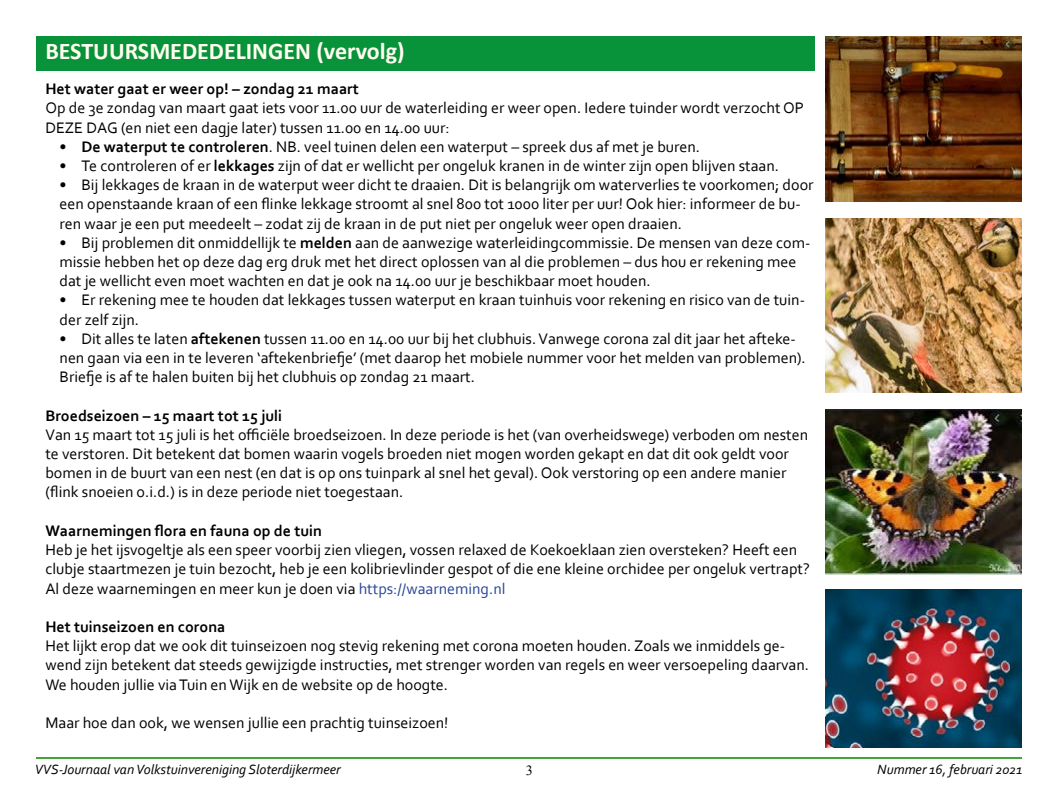
<style>
.page{position:relative;width:1058px;height:794px;background:#fff}
.page>*{position:absolute;margin:0;border:0;box-sizing:border-box;transform-origin:0 0}
.t1{font:700 24px "Calibri";color:#fffdf0}
.t2{font:16px/19.2px "Corbel";color:#000}
.t3{font:700 16px "Corbel";color:#000}
.t4{font:italic 14px "Corbel";color:#000}
.t5{font:14px "Times New Roman";color:#000}
.s1{font-weight:700}
.s2{color:#2a4899}
</style>
<div class="page">
<div style="left:36px;top:36px;width:778px;height:35px;background:#089239"></div>
<hr style="left:36px;top:757px;width:985px;height:2px;background:#3fa535">
<img style="left:825px;top:409px;width:196px;height:165px">
<img style="left:825px;top:36px;width:196px;height:165px">
<img style="left:825px;top:218px;width:196px;height:174px">
<img style="left:825px;top:590px;width:196px;height:157px">
<h1 class="t1" style="left:45px;top:36px;width:361px">BESTUURSMEDEDELINGEN (vervolg)</h1>
<p class="t3" style="left:45px;top:79px;width:315px">Het water gaat er weer op! – zondag 21 maart</p>
<p class="t2" style="left:45px;top:98px;width:760px">Op de 3e zondag van maart gaat iets voor 11.00 uur de waterleiding er weer open. Iedere tuinder wordt verzocht OP<br>DEZE DAG (en niet een dagje later) tussen 11.00 en 14.00 uur:</p>
<p class="t2" style="left:60px;top:136px;width:642px">• <span class="s1">De waterput te controleren</span>. NB. veel tuinen delen een waterput – spreek dus af met je buren.</p>
<p class="t2" style="left:60px;top:156px;width:721px">• Te controleren of er <span class="s1">lekkages</span> zijn of dat er wellicht per ongeluk kranen in de winter zijn open blijven staan.</p>
<p class="t2" style="left:60px;top:175px;width:755px">• Bij lekkages de kraan in de waterput weer dicht te draaien. Dit is belangrijk om waterverlies te voorkomen; door een openstaande kraan of een flinke lekkage stroomt al snel 800 tot 1000 liter per uur! Ook hier: informeer de bu&shy;ren waar je een put meedeelt – zodat zij de kraan in de put niet per ongeluk weer open draaien.</p>
<p class="t2" style="left:60px;top:232px;width:752px">• Bij problemen dit onmiddellijk te <span class="s1">melden</span> aan de aanwezige waterleidingcommissie. De mensen van deze com&shy;missie hebben het op deze dag erg druk met het direct oplossen van al die problemen – dus hou er rekening mee dat je wellicht even moet wachten en dat je ook na 14.00 uur je beschikbaar moet houden.</p>
<p class="t2" style="left:60px;top:290px;width:747px">• Er rekening mee te houden dat lekkages tussen waterput en kraan tuinhuis voor rekening en risico van de tuin&shy;der zelf zijn.</p>
<p class="t2" style="left:60px;top:328px;width:747px">• Dit alles te laten <span class="s1">aftekenen</span> tussen 11.00 en 14.00 uur bij het clubhuis. Vanwege corona zal dit jaar het afteke&shy;nen gaan via een in te leveren ‘aftekenbriefje’ (met daarop het mobiele nummer voor het melden van problemen).<br>Briefje is af te halen buiten bij het clubhuis op zondag 21 maart.</p>
<p class="t3" style="left:45px;top:405px;width:238px">Broedseizoen – 15 maart tot 15 juli</p>
<p class="t2" style="left:45px;top:424px;width:764px">Van 15 maart tot 15 juli is het officiële broedseizoen. In deze periode is het (van overheidswege) verboden om nesten te verstoren. Dit betekent dat bomen waarin vogels broeden niet mogen worden gekapt en dat dit ook geldt voor bomen in de buurt van een nest (en dat is op ons tuinpark al snel het geval). Ook verstoring op een andere manier (flink snoeien o.i.d.) is in deze periode niet toegestaan.</p>
<p class="t3" style="left:45px;top:520px;width:278px">Waarnemingen flora en fauna op de tuin</p>
<p class="t2" style="left:45px;top:540px;width:766px">Heb je het ijsvogeltje als een speer voorbij zien vliegen, vossen relaxed de Koekoeklaan zien oversteken? Heeft een clubje staartmezen je tuin bezocht, heb je een kolibrievlinder gespot of die ene kleine orchidee per ongeluk vertrapt?<br>Al deze waarnemingen en meer kun je doen via <span class="s2">https://waarneming.nl</span></p>
<p class="t3" style="left:45px;top:616px;width:181px">Het tuinseizoen en corona</p>
<p class="t2" style="left:45px;top:636px;width:765px">Het lijkt erop dat we ook dit tuinseizoen nog stevig rekening met corona moeten houden. Zoals we inmiddels ge&shy;wend zijn betekent dat steeds gewijzigde instructies, met strenger worden van regels en weer versoepeling daarvan.<br>We houden jullie via Tuin en Wijk en de website op de hoogte.</p>
<p class="t2" style="left:45px;top:712px;width:404px">Maar hoe dan ook, we wensen jullie een prachtig tuinseizoen!</p>
<p class="t4" style="left:35px;top:760px;width:307px">VVS-Journaal van Volkstuinvereniging Sloterdijkermeer</p>
<p class="t4" style="left:877px;top:760px;width:147px">Nummer 16, februari 2021</p>
<p class="t5" style="left:525px;top:761px;width:8px">3</p>
</div>
